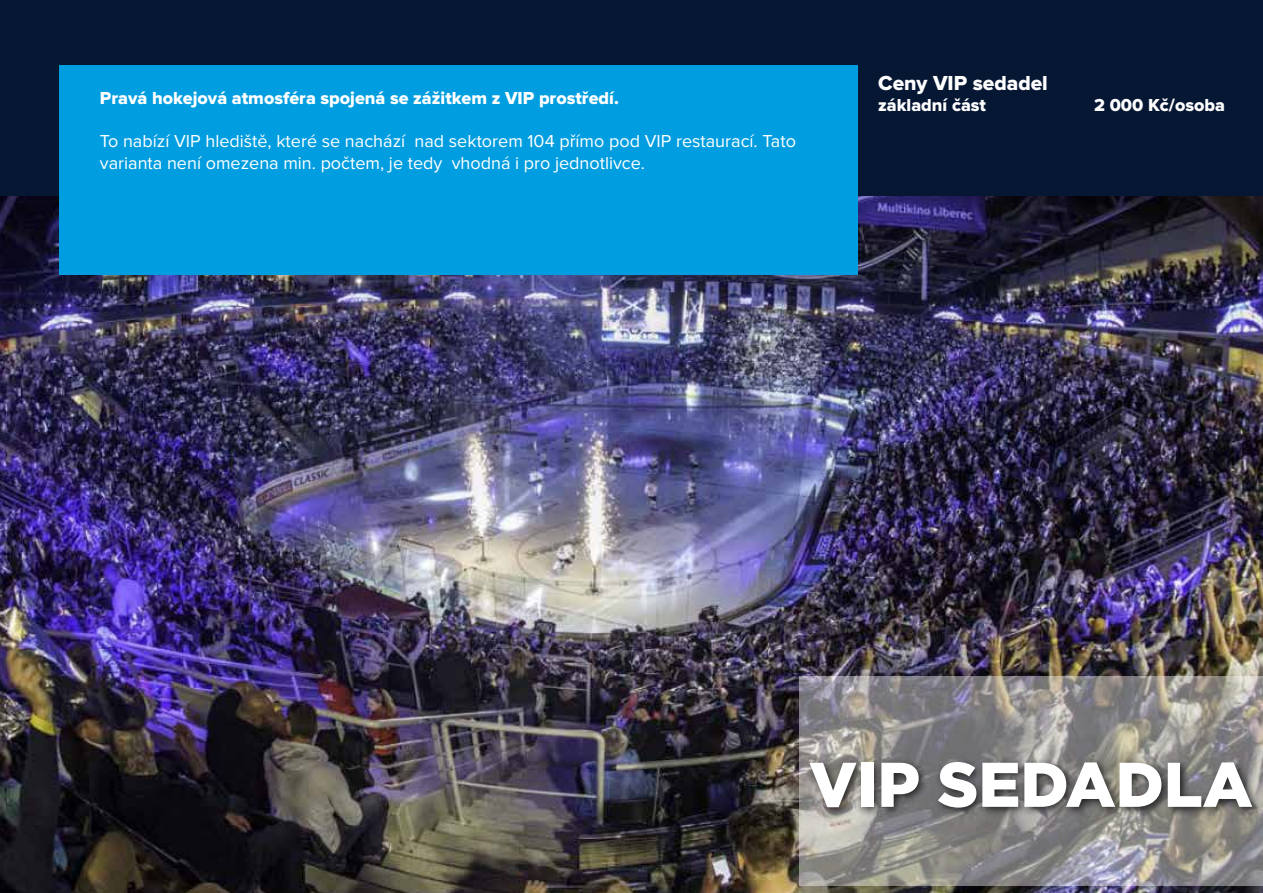
<style>
.page{position:relative;width:1263px;height:893px;background:#fff}
.page>*{position:absolute;margin:0;border:0;box-sizing:border-box;transform-origin:0 0}
.t1{font:900 63px "Gotham";color:#fff}
.t2{font:21px "Proxima Nova Extrabld";color:#fff}
.t3{font:18px/21.6px "Proxima Nova";color:#fff}
.t4{font:18px "Proxima Nova Extrabld";color:#fff}
</style>
<div class="page">
<div style="left:0;top:0;width:1263px;height:196px;background:#061734"></div>
<img style="left:0;top:196px;width:1263px;height:697px">
<svg style="left:799px;top:676px;width:464px;height:209px;background:#93908f"></svg>
<div style="left:805px;top:757px;width:457px;height:62px;background:#000;opacity:.71"></div>
<div style="left:60px;top:65px;width:798px;height:210px;background:#009ee0"></div>
<p class="t4" style="left:100px;top:90px;width:520px">Pravá hokejová atmosféra spojená se zážitkem z VIP prostředí.</p>
<p class="t3" style="left:100px;top:131px;width:698px">To nabízí VIP hlediště, které se nachází nad sektorem 104 přímo pod VIP restaurací. Tato varianta není omezena min. počtem, je tedy vhodná i pro jednotlivce.</p>
<p class="t2" style="left:878px;top:73px;width:171px">Ceny VIP sedadel</p>
<p class="t4" style="left:878px;top:97px;width:109px">základní část</p>
<p class="t4" style="left:1094px;top:97px;width:132px">2 000 Kč/osoba</p>
<h1 class="t1" style="left:809px;top:741px;width:445px">VIP SEDADLA</h1>
</div>
